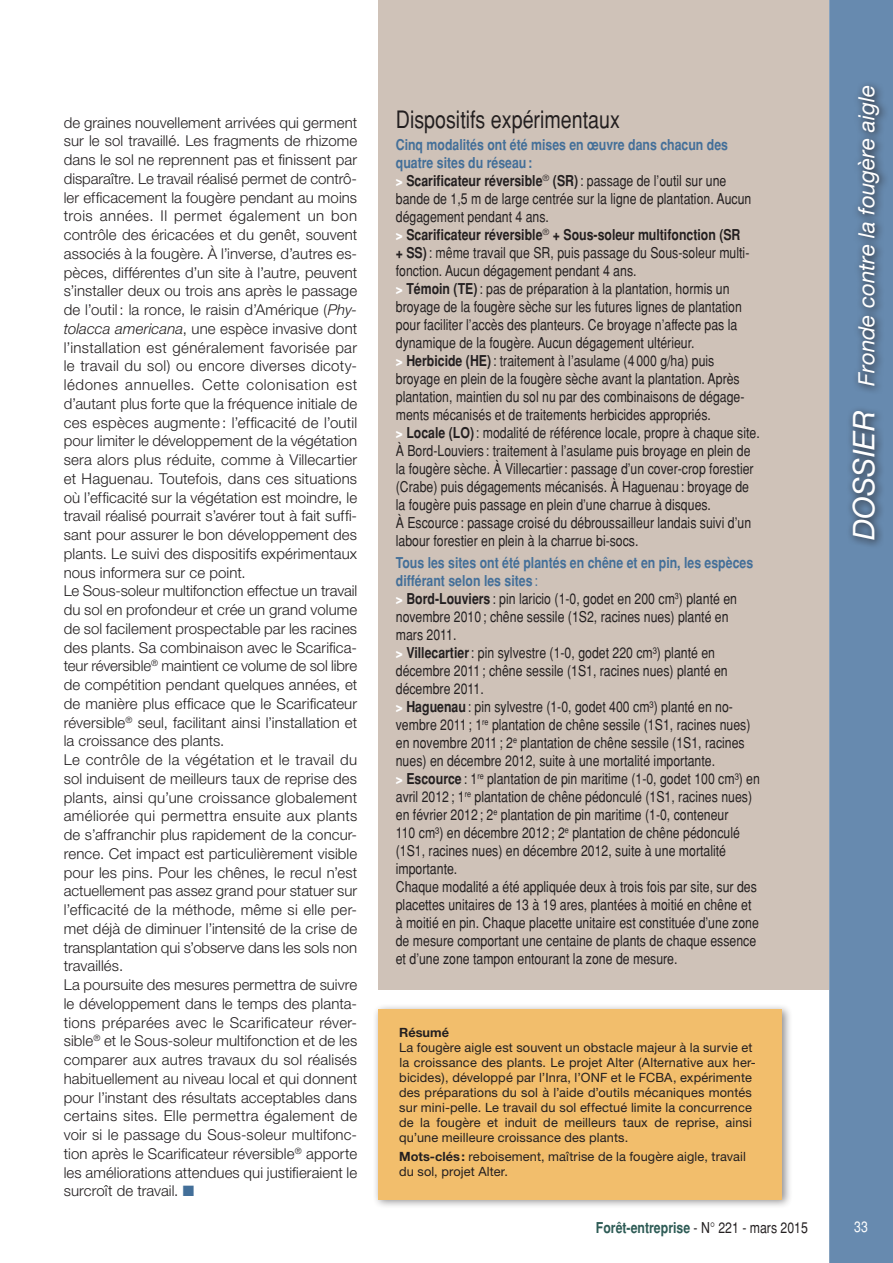
<style>
.page{position:relative;width:893px;height:1263px;background:#fff}
.page>*{position:absolute;margin:0;border:0;box-sizing:border-box;transform-origin:0 0}
.t1{font:condensed 24px "Helvetica";color:#231f20}
.t2{font:italic 22.5px "Helvetica Neue";color:#fff}
.t3{font:300 15px/18.8px "Helvetica Neue";letter-spacing:.005em;color:#231f20}
.t4{font:condensed 15px/18px "Helvetica";color:#231f20}
.t5{font:700 condensed 15px "Helvetica";color:#2d5b55}
.t6{font:condensed 15px "Helvetica";color:#fff}
.t7{font:12.75px/15px "Helvetica Neue";letter-spacing:.01em;color:#231f20}
.t8{font:700 12.75px "Helvetica Neue";color:#231f20}
.s1{font-style:italic}
.s2{color:#436f99}
.s3{font-weight:700;color:#436f99}
.s4{font-weight:700;color:#fff}
.s5{font-weight:700}
.s6{font-size:30px}
.s7{font-weight:400;color:#231f20}
</style>
<div class="page">
<div style="left:829px;top:0;width:64px;height:1263px;background:#678aaf"></div>
<svg style="left:846px;top:80px;width:43px;height:469px;background:#5d7b9c"></svg>
<div style="left:372px;top:1003px;width:421px;height:207px;background:#231f20;opacity:.5"></div>
<div style="left:378px;top:1009px;width:404px;height:190px;background:#f2be6c"></div>
<div style="left:378px;top:0;width:451px;height:990px;background:#cfc2b8"></div>
<p class="t3" style="left:64px;top:113px;width:295px">de graines nouvellement arrivées qui germent sur le sol travaillé. Les fragments de rhizome dans le sol ne reprennent pas et finissent par disparaître. Le travail réalisé permet de contrô&shy;ler efficacement la fougère pendant au moins trois années. Il permet également un bon contrôle des éricacées et du genêt, souvent associés à la fougère. À l’inverse, d’autres es&shy;pèces, différentes d’un site à l’autre, peuvent s’installer deux ou trois ans après le passage de l’outil: la ronce, le raisin d’Amérique (<span class="s1">Phy&shy;tolacca americana</span>, une espèce invasive dont l’installation est généralement favorisée par le travail du sol) ou encore diverses dicoty&shy;lédones annuelles. Cette colonisation est d’autant plus forte que la fréquence initiale de ces espèces augmente : l’efficacité de l’outil pour limiter le développement de la végétation sera alors plus réduite, comme à Villecartier et Haguenau. Toutefois, dans ces situations où l’efficacité sur la végétation est moindre, le travail réalisé pourrait s’avérer tout à fait suffi&shy;sant pour assurer le bon développement des plants. Le suivi des dispositifs expérimentaux nous informera sur ce point.<br>Le Sous-soleur multifonction effectue un travail du sol en profondeur et crée un grand volume de sol facilement prospectable par les racines des plants. Sa combinaison avec le Scarifica&shy;teur réversible<sup>®</sup> maintient ce volume de sol libre de compétition pendant quelques années, et de manière plus efficace que le Scarificateur réversible<sup>®</sup> seul, facilitant ainsi l’installation et la croissance des plants.<br>Le contrôle de la végétation et le travail du sol induisent de meilleurs taux de reprise des plants, ainsi qu’une croissance globalement améliorée qui permettra ensuite aux plants de s’affranchir plus rapidement de la concur&shy;rence. Cet impact est particulièrement visible pour les pins. Pour les chênes, le recul n’est actuellement pas assez grand pour statuer sur l’efficacité de la méthode, même si elle per&shy;met déjà de diminuer l’intensité de la crise de transplantation qui s’observe dans les sols non travaillés.<br>La poursuite des mesures permettra de suivre le développement dans le temps des planta&shy;tions préparées avec le Scarificateur réver&shy;sible<sup>®</sup> et le Sous-soleur multifonction et de les comparer aux autres travaux du sol réalisés habituellement au niveau local et qui donnent pour l’instant des résultats acceptables dans certains sites. Elle permettra également de voir si le passage du Sous-soleur multifonc&shy;tion après le Scarificateur réversible<sup>®</sup> apporte les améliorations attendues qui justifieraient le surcroît de travail. <span class="s2">■</span></p>
<h1 class="t1" style="left:396px;top:105px;width:226px">Dispositifs expérimentaux</h1>
<p class="t4" style="left:396px;top:135px;width:365px"><span class="s3">Cinq modalités ont été mises en œuvre dans chacun des quatre sites du réseau:<br></span><span class="s4">&gt;</span> <span class="s5">Scarificateur réversible</span><sup>®</sup> <span class="s5">(SR)</span>: passage de l’outil sur une bande de 1,5 m de large centrée sur la ligne de plantation. Aucun dégagement pendant 4 ans.<br><span class="s4">&gt;</span> <span class="s5">Scarificateur réversible</span><sup>®</sup> <span class="s5">+ Sous-soleur multifonction (SR<br>+ SS)</span>: même travail que SR, puis passage du Sous-soleur multi&shy;fonction. Aucun dégagement pendant 4 ans.<br><span class="s4">&gt;</span> <span class="s5">Témoin (TE)</span>: pas de préparation à la plantation, hormis un broyage de la fougère sèche sur les futures lignes de plantation pour faciliter l’accès des planteurs. Ce broyage n’affecte pas la dynamique de la fougère. Aucun dégagement ultérieur.<br><span class="s4">&gt;</span> <span class="s5">Herbicide (HE)</span>: traitement à l’asulame (4 000 g/ha) puis broyage en plein de la fougère sèche avant la plantation. Après plantation, maintien du sol nu par des combinaisons de dégage&shy;ments mécanisés et de traitements herbicides appropriés.<br><span class="s4">&gt;</span> <span class="s5">Locale (LO)</span>: modalité de référence locale, propre à chaque site.<br>À Bord-Louviers : traitement à l’asulame puis broyage en plein de la fougère sèche. À Villecartier: passage d’un cover-crop forestier (Crabe) puis dégagements mécanisés. À Haguenau : broyage de la fougère puis passage en plein d’une charrue à disques.<br>À Escource : passage croisé du débroussailleur landais suivi d’un labour forestier en plein à la charrue bi-socs.</p>
<p class="t4" style="left:396px;top:554px;width:366px"><span class="s3">Tous les sites ont été plantés en chêne et en pin, les espèces différant selon les sites</span> <span class="s2">:<br></span><span class="s4">&gt;</span> <span class="s5">Bord-Louviers</span> : pin laricio (1-0, godet en 200 cm<sup>3</sup>) planté en novembre 2010 ; chêne sessile (1S2, racines nues) planté en<br>mars 2011.<br><span class="s4">&gt;</span> <span class="s5">Villecartier</span>: pin sylvestre (1-0, godet 220 cm³) planté en décembre 2011 ; chêne sessile (1S1, racines nues) planté en décembre 2011.<br><span class="s4">&gt;</span> <span class="s5">Haguenau</span>: pin sylvestre (1-0, godet 400 cm³) planté en no&shy;vembre 2011 ; 1<sup>re</sup> plantation de chêne sessile (1S1, racines nues) en novembre 2011 ; 2<sup>e</sup> plantation de chêne sessile (1S1, racines nues) en décembre 2012, suite à une mortalité importante.<br><span class="s4">&gt;</span> <span class="s5">Escource</span> : 1<sup>re</sup> plantation de pin maritime (1-0, godet 100 cm³) en avril 2012 ; 1<sup>re</sup> plantation de chêne pédonculé (1S1, racines nues) en février 2012 ; 2<sup>e</sup> plantation de pin maritime (1-0, conteneur<br>110 cm³) en décembre 2012 ; 2<sup>e</sup> plantation de chêne pédonculé (1S1, racines nues) en décembre 2012, suite à une mortalité importante.<br>Chaque modalité a été appliquée deux à trois fois par site, sur des placettes unitaires de 13 à 19 ares, plantées à moitié en chêne et à moitié en pin. Chaque placette unitaire est constituée d’une zone de mesure comportant une centaine de plants de chaque essence et d’une zone tampon entourant la zone de mesure.</p>
<p class="t8" style="left:399px;top:1024px;width:51px">Résumé</p>
<p class="t7" style="left:399px;top:1040px;width:358px">La fougère aigle est souvent un obstacle majeur à la survie et la croissance des plants. Le projet Alter (Alternative aux her&shy;bicides), développé par l’Inra, l’ONF et le FCBA, expérimente des préparations du sol à l’aide d’outils mécaniques montés sur mini-pelle. Le travail du sol effectué limite la concurrence de la fougère et induit de meilleurs taux de reprise, ainsi qu’une meilleure croissance des plants.</p>
<p class="t7" style="left:399px;top:1149px;width:348px"><span class="s5">Mots-clés:</span> reboisement, maîtrise de la fougère aigle, travail du sol, projet Alter.</p>
<h2 class="t2" style="left:853px;top:540px;width:457px;rotate:-90deg"><span class="s6">DOSSIER</span> Fronde contre la fougère aigle</h2>
<p class="t5" style="left:596px;top:1218px;width:214px">Forêt-entreprise <span class="s7">- N° 221 - mars 2015</span></p>
<p class="t6" style="left:854px;top:1218px;width:15px">33</p>
</div>
